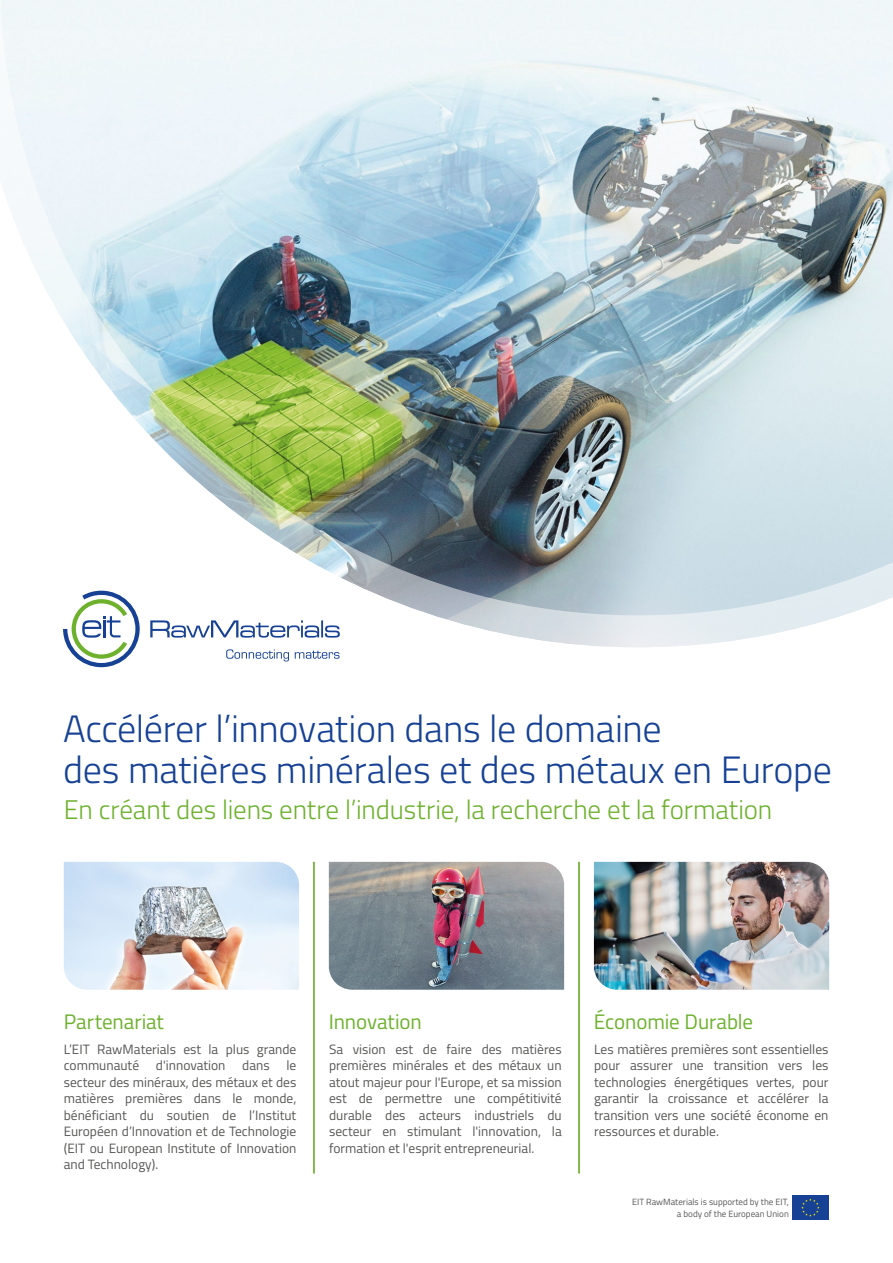
<style>
.page{position:relative;width:893px;height:1263px;background:#fff}
.page>*{position:absolute;margin:0;border:0;box-sizing:border-box;transform-origin:0 0}
.t1{font:300 38.1px/41px "Titillium";letter-spacing:-.01em;color:#164194}
.t2{font:300 27px "Titillium";letter-spacing:-.005em;color:#6db12d}
.t3{font:21px "Titillium";letter-spacing:-.005em;color:#6db12d}
.t4{font:13.5px/16.5px "Titillium";color:#575756;text-align:justify}
.t5{font:9px/11.2px "Titillium";color:#575756;text-align:right}
</style>
<div class="page">
<img style="left:0;top:0;width:893px;height:647px">
<svg style="left:226px;top:649px;width:63px;height:12px"></svg>
<svg style="left:295px;top:651px;width:45px;height:8px"></svg>
<svg style="left:63px;top:591px;width:77px;height:76px"></svg>
<svg style="left:150px;top:620px;width:190px;height:18px"></svg>
<div style="left:792px;top:1195px;width:37px;height:25px;background:#164194"></div>
<svg style="left:801px;top:1198px;width:18px;height:19px"></svg>
<hr style="left:313px;top:862px;width:2px;height:311px;background:#6db12d">
<hr style="left:578px;top:862px;width:2px;height:311px;background:#6db12d">
<img style="left:329px;top:862px;width:235px;height:128px">
<img style="left:64px;top:862px;width:235px;height:128px">
<img style="left:594px;top:862px;width:235px;height:128px">
<h1 class="t1" style="left:63px;top:706px;width:771px">Accélérer l’innovation dans le domaine<br>des matières minérales et des métaux en Europe</h1>
<h2 class="t2" style="left:64px;top:790px;width:710px">En créant des liens entre l’industrie, la recherche et la formation</h2>
<h3 class="t3" style="left:64px;top:1006px;width:102px">Partenariat</h3>
<h3 class="t3" style="left:329px;top:1006px;width:94px">Innovation</h3>
<h3 class="t3" style="left:594px;top:1006px;width:161px">Économie Durable</h3>
<p class="t4" style="left:64px;top:1040px;width:234px">L’EIT RawMaterials est la plus grande communauté d'innovation dans le secteur des minéraux, des métaux et des matières premières dans le monde, bénéficiant du soutien de l’Institut Européen d’Innovation et de Technologie (EIT ou European Institute of Innovation and Technology).</p>
<p class="t4" style="left:329px;top:1040px;width:234px">Sa vision est de faire des matières premières minérales et des métaux un atout majeur pour l'Europe, et sa mission est de permettre une compétitivité durable des acteurs industriels du secteur en stimulant l'innovation, la formation et l'esprit entrepreneurial.</p>
<p class="t4" style="left:594px;top:1040px;width:236px">Les matières premières sont essentielles pour assurer une transition vers les technologies énergétiques vertes, pour garantir la croissance et accélérer la transition vers une société économe en ressources et durable.</p>
<p class="t5" style="left:632px;top:1196px;width:158px">EIT RawMaterials is supported by the EIT, a body of the European Union</p>
</div>
